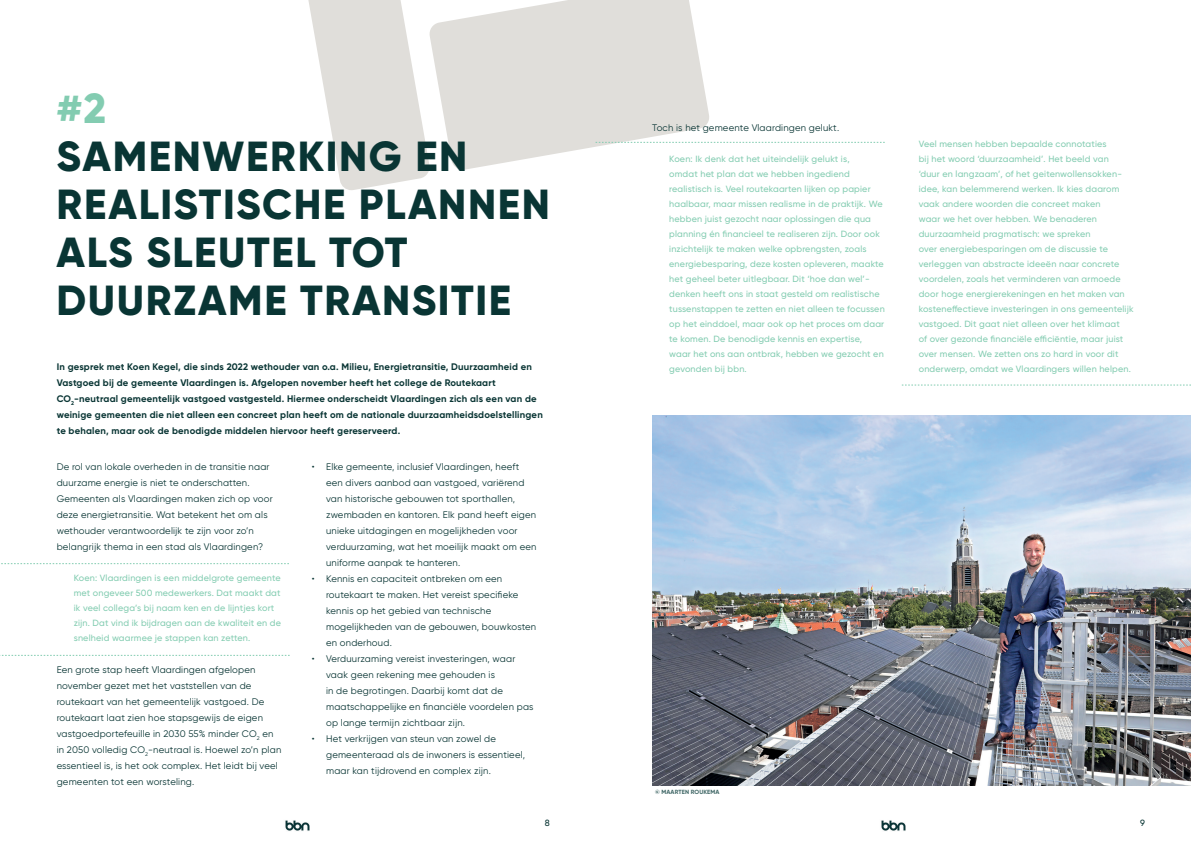
<style>
.page{position:relative;width:1191px;height:842px;background:#fff}
.page>*{position:absolute;margin:0;border:0;box-sizing:border-box;transform-origin:0 0}
.t1{font:800 42px/48px "Gilroy";letter-spacing:.04em;color:#093534}
.t2{font:800 42px "Gilroy";color:#83ccb1}
.t3{font:9.5px/16px "Gilroy";letter-spacing:.02em;color:#093534}
.t4{font:700 9.5px/16px "Gilroy";letter-spacing:.02em;color:#093534}
.t5{font:500 9px/15px "Gilroy";letter-spacing:.02em;color:#83ccb1}
.t6{font:500 9px "Gilroy";color:#093534}
.t7{font:700 6px "Gilroy";letter-spacing:.02em;color:#3d6564}
</style>
<div class="page">
<svg style="left:308px;top:0;width:121px;height:190px"></svg>
<svg style="left:428px;top:0;width:281px;height:170px;fill:#e0deda"></svg>
<svg style="left:1px;top:563px;width:288px;height:1px"></svg>
<img style="left:652px;top:416px;width:539px;height:369px">
<svg style="left:595px;top:142px;width:289px;height:1px"></svg>
<svg style="left:0;top:655px;width:290px;height:1px"></svg>
<svg style="left:901px;top:385px;width:290px;height:1px"></svg>
<img style="left:285px;top:820px;width:25px;height:11px">
<img style="left:881px;top:820px;width:25px;height:11px">
<h1 class="t2" style="left:56px;top:82px;width:51px">#2</h1>
<h1 class="t1" style="left:57px;top:132px;width:495px">SAMENWERKING EN<br>REALISTISCHE PLANNEN<br>ALS SLEUTEL TOT<br>DUURZAME TRANSITIE</h1>
<p class="t4" style="left:57px;top:359px;width:487px">In gesprek met Koen Kegel, die sinds 2022 wethouder van o.a. Milieu, Energietransitie, Duurzaamheid en Vastgoed bij de gemeente Vlaardingen is. Afgelopen november heeft het college de Routekaart CO<sub>2</sub>-neutraal gemeentelijk vastgoed vastgesteld. Hiermee onderscheidt Vlaardingen zich als een van de weinige gemeenten die niet alleen een concreet plan heeft om de nationale duurzaamheidsdoelstellingen te behalen, maar ook de benodigde middelen hiervoor heeft gereserveerd.</p>
<p class="t3" style="left:57px;top:459px;width:217px">De rol van lokale overheden in de transitie naar duurzame energie is niet te onderschatten.<br>Gemeenten als Vlaardingen maken zich op voor deze energietransitie. Wat betekent het om als wethouder verantwoordelijk te zijn voor zo’n belangrijk thema in een stad als Vlaardingen?</p>
<p class="t5" style="left:74px;top:570px;width:209px">Koen: Vlaardingen is een middelgrote gemeente met ongeveer 500 medewerkers. Dat maakt dat ik veel collega’s bij naam ken en de lijntjes kort zijn. Dat vind ik bijdragen aan de kwaliteit en de snelheid waarmee je stappen kan zetten.</p>
<p class="t3" style="left:57px;top:662px;width:226px">Een grote stap heeft Vlaardingen afgelopen november gezet met het vaststellen van de routekaart van het gemeentelijk vastgoed. De routekaart laat zien hoe stapsgewijs de eigen vastgoedportefeuille in 2030 55% minder CO<sub>2</sub> en in 2050 volledig CO<sub>2</sub>-neutraal is. Hoewel zo’n plan essentieel is, is het ook complex. Het leidt bij veel gemeenten tot een worsteling.</p>
<p class="t3" style="left:326px;top:459px;width:212px;text-indent:-14px">• Elke gemeente, inclusief Vlaardingen, heeft een divers aanbod aan vastgoed, variërend van historische gebouwen tot sporthallen, zwembaden en kantoren. Elk pand heeft eigen unieke uitdagingen en mogelijkheden voor verduurzaming, wat het moeilijk maakt om een uniforme aanpak te hanteren.</p>
<p class="t3" style="left:326px;top:571px;width:212px;text-indent:-14px">• Kennis en capaciteit ontbreken om een routekaart te maken. Het vereist specifieke kennis op het gebied van technische mogelijkheden van de gebouwen, bouwkosten en onderhoud.</p>
<p class="t3" style="left:326px;top:651px;width:209px;text-indent:-14px">• Verduurzaming vereist investeringen, waar vaak geen rekening mee gehouden is<br>in de begrotingen. Daarbij komt dat de maatschappelijke en financiële voordelen pas op lange termijn zichtbaar zijn.</p>
<p class="t3" style="left:326px;top:731px;width:201px;text-indent:-14px">• Het verkrijgen van steun van zowel de gemeenteraad als de inwoners is essentieel, maar kan tijdrovend en complex zijn.</p>
<p class="t6" style="left:545px;top:817px;width:6px">8</p>
<p class="t3" style="left:652px;top:119px;width:188px">Toch is het gemeente Vlaardingen gelukt.</p>
<p class="t5" style="left:669px;top:151px;width:217px">Koen: Ik denk dat het uiteindelijk gelukt is,<br>omdat het plan dat we hebben ingediend realistisch is. Veel routekaarten lijken op papier haalbaar, maar missen realisme in de praktijk. We hebben juist gezocht naar oplossingen die qua planning én financieel te realiseren zijn. Door ook inzichtelijk te maken welke opbrengsten, zoals energiebesparing, deze kosten opleveren, maakte het geheel beter uitlegbaar. Dit ‘hoe dan wel’- denken heeft ons in staat gesteld om realistische tussenstappen te zetten en niet alleen te focussen op het einddoel, maar ook op het proces om daar te komen. De benodigde kennis en expertise, waar het ons aan ontbrak, hebben we gezocht en gevonden bij bbn.</p>
<p class="t5" style="left:918px;top:136px;width:216px">Veel mensen hebben bepaalde connotaties<br>bij het woord ‘duurzaamheid’. Het beeld van<br>‘duur en langzaam’, of het geitenwollensokken&shy;idee, kan belemmerend werken. Ik kies daarom vaak andere woorden die concreet maken<br>waar we het over hebben. We benaderen duurzaamheid pragmatisch: we spreken<br>over energiebesparingen om de discussie te verleggen van abstracte ideeën naar concrete voordelen, zoals het verminderen van armoede door hoge energierekeningen en het maken van kosteneffectieve investeringen in ons gemeentelijk vastgoed. Dit gaat niet alleen over het klimaat<br>of over gezonde financiële efficiëntie, maar juist over mensen. We zetten ons zo hard in voor dit onderwerp, omdat we Vlaardingers willen helpen.</p>
<p class="t7" style="left:655px;top:788px;width:66px">© MAARTEN ROUKEMA</p>
<p class="t6" style="left:1140px;top:817px;width:6px">9</p>
</div>
